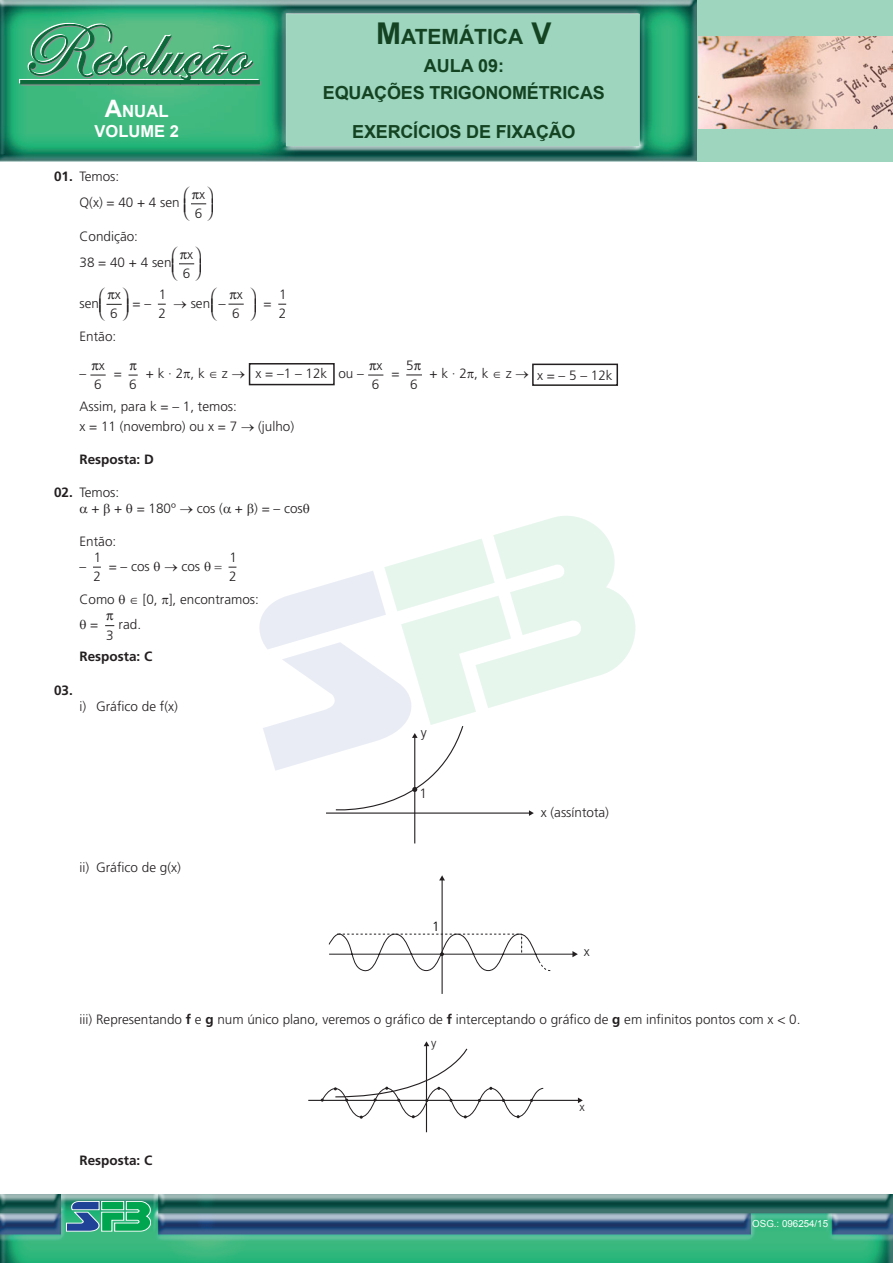
<style>
.page{position:relative;width:893px;height:1263px;background:#fff}
.page>*{position:absolute;margin:0;border:0;box-sizing:border-box;transform-origin:0 0}
.t1{font:700 21px "Arial";color:#144322}
.t2{font:700 18px/27px "Arial";letter-spacing:-.01em;color:#144322;text-align:center}
.t3{font:700 16.8px "Arial";color:#fff}
.t4{font:700 16.5px "Arial";color:#fff}
.Exercício_resposta{font:300 13.5px/19.4px "Frutiger";color:#231f20;text-align:center}
.Exercício_chamada{font:300 13.5px "Frutiger";color:#231f20}
.Exercício_resposta-2{font:700 13.5px "Frutiger";color:#231f20}
.Exercício_chamada-2{font:700 13.5px "Frutiger";color:#231f20}
.t5{font:300 13.35px "Frutiger";color:#231f20}
.t6{font:300 13.35px "Frutiger";color:#000001}
.t7{font:300 12px "Frutiger";color:#231f20}
.t8{font:9.75px "Arial";color:#fff}
.s1{font-size:24px}
.s2{font-style:inherit}
.s3{font-weight:700}
.s4{font-size:30px}
</style>
<div class="page">
<div style="left:0;top:0;width:893px;height:162px;background:#9ed5bf"></div>
<img style="left:0;top:0;width:697px;height:162px">
<img style="left:698px;top:37px;width:195px;height:91px">
<div style="left:19px;top:79px;width:70px;height:4px;border:1px solid #fff"></div>
<svg style="left:20px;top:23px;width:240px;height:62px;background:#52aa7d"></svg>
<div style="left:224px;top:80px;width:22px;height:4px;border:1px solid #0b693a"></div>
<div style="left:246px;top:80px;width:14px;height:4px;border:1px solid #0b693a"></div>
<img style="left:0;top:1195px;width:893px;height:68px">
<svg style="left:66px;top:1201px;width:85px;height:30px;background:#39a184"></svg>
<div style="left:249px;top:363px;width:86px;height:22px;border:2px solid #231f20"></div>
<div style="left:532px;top:364px;width:86px;height:22px;border:2px solid #231f20"></div>
<hr style="left:414px;top:737px;width:1px;height:106px;background:#231f20">
<hr style="left:442px;top:880px;width:1px;height:114px;background:#231f20">
<svg style="left:439px;top:875px;width:6px;height:5px"></svg>
<svg style="left:329px;top:932px;width:249px;height:42px"></svg>
<hr style="left:308px;top:1100px;width:271px;height:1px;background:#231f20">
<svg style="left:578px;top:1097px;width:5px;height:6px"></svg>
<svg style="left:321px;top:1041px;width:223px;height:91px"></svg>
<svg style="left:191px;top:203px;width:16px;height:2px"></svg>
<svg style="left:179px;top:263px;width:16px;height:2px"></svg>
<svg style="left:106px;top:303px;width:16px;height:2px"></svg>
<svg style="left:90px;top:374px;width:16px;height:2px"></svg>
<svg style="left:129px;top:374px;width:9px;height:2px"></svg>
<svg style="left:368px;top:374px;width:15px;height:2px"></svg>
<svg style="left:406px;top:374px;width:16px;height:2px"></svg>
<svg style="left:259px;top:516px;width:376px;height:300px"></svg>
<svg style="left:228px;top:303px;width:16px;height:2px"></svg>
<p class="t3" style="left:105px;top:100px;width:64px"><span class="s1">A</span>NUAL</p>
<p class="t4" style="left:95px;top:120px;width:86px">VOLUME <span class="s2">2</span></p>
<p class="Exercício_chamada" style="left:54px;top:168px;width:67px"><span class="s3">01.</span> Temos:</p>
<p class="Exercício_chamada" style="left:80px;top:195px;width:102px">Q(x) = 40 + 4 sen</p>
<p class="Exercício_resposta" style="left:195px;top:184px;width:12px">x<br>6</p>
<p class="Exercício_chamada" style="left:80px;top:228px;width:60px">Condição:</p>
<p class="Exercício_resposta" style="left:80px;top:253px;width:94px">38 = 40 + 4 sen</p>
<p class="Exercício_resposta" style="left:183px;top:244px;width:12px">x<br>6</p>
<p class="Exercício_resposta" style="left:80px;top:294px;width:21px">sen</p>
<p class="Exercício_resposta" style="left:110px;top:285px;width:12px">x<br>6</p>
<p class="Exercício_resposta" style="left:133px;top:294px;width:20px">= –</p>
<p class="Exercício_resposta" style="left:158px;top:285px;width:9px;text-align:left">1<br>2</p>
<p class="Exercício_resposta" style="left:174px;top:294px;width:38px">→ sen</p>
<p class="Exercício_resposta" style="left:232px;top:284px;width:12px">x<br>6</p>
<p class="Exercício_resposta" style="left:263px;top:294px;width:10px">=</p>
<p class="Exercício_resposta" style="left:279px;top:285px;width:9px;text-align:left">1<br>2</p>
<h1 class="t1" style="left:376px;top:23px;width:177px"><span class="s4">M</span>ATEMÁTICA <span class="s4">V</span></h1>
<h2 class="t2" style="left:323px;top:52px;width:283px">AULA 09:<br>EQUAÇÕES TRIGONOMÉTRICAS</h2>
<h2 class="t2" style="left:352px;top:119px;width:225px">EXERCÍCI OS DE FIXAÇÃO</h2>
<p class="Exercício_chamada" style="left:80px;top:329px;width:38px">Então:</p>
<p class="Exercício_chamada" style="left:80px;top:366px;width:8px">–</p>
<p class="Exercício_resposta" style="left:94px;top:355px;width:12px">x<br>6</p>
<p class="Exercício_chamada" style="left:114px;top:366px;width:10px">=</p>
<p class="Exercício_resposta" style="left:129px;top:375px;width:9px">6</p>
<p class="Exercício_chamada" style="left:146px;top:366px;width:101px">+ k · 2 , k ∈ z →</p>
<p class="Exercício_resposta" style="left:255px;top:364px;width:73px">x = –1 – 12k</p>
<p class="Exercício_chamada" style="left:338px;top:366px;width:27px">ou –</p>
<p class="Exercício_resposta" style="left:372px;top:355px;width:12px">x<br>6</p>
<p class="Exercício_chamada" style="left:391px;top:366px;width:10px">=</p>
<p class="Exercício_resposta" style="left:80px;top:396px;width:159px">Assim, para k = – 1, temos:</p>
<p class="Exercício_resposta" style="left:80px;top:417px;width:216px">x = 11 (novembro) ou x = 7 → (julho)</p>
<p class="Exercício_resposta-2" style="left:80px;top:451px;width:76px">Resposta: D</p>
<p class="Exercício_chamada" style="left:54px;top:485px;width:67px"><span class="s3">02.</span> Temos:</p>
<p class="Exercício_resposta" style="left:91px;top:499px;width:213px">+ + = 180º → cos ( + ) = – cos</p>
<p class="Exercício_resposta" style="left:80px;top:531px;width:38px">Então:</p>
<p class="Exercício_resposta" style="left:80px;top:556px;width:8px">–</p>
<p class="Exercício_resposta" style="left:93px;top:547px;width:9px;text-align:left">1<br>2</p>
<p class="Exercício_resposta" style="left:109px;top:556px;width:93px">= – cos → cos</p>
<p class="Exercício_resposta" style="left:229px;top:547px;width:9px;text-align:left">1<br>2</p>
<p class="Exercício_chamada" style="left:80px;top:592px;width:181px">Como ∈ [0, ], encontramos:</p>
<p class="Exercício_resposta" style="left:90px;top:615px;width:10px">=</p>
<p class="Exercício_resposta" style="left:106px;top:625px;width:9px">3</p>
<p class="Exercício_resposta" style="left:119px;top:615px;width:24px">rad.</p>
<p class="Exercício_resposta-2" style="left:80px;top:649px;width:74px">Resposta: C</p>
<p class="Exercício_chamada-2" style="left:54px;top:682px;width:20px">03.</p>
<p class="Exercício_resposta" style="left:80px;top:696px;width:100px">i) Gráfico de f(x)</p>
<p class="Exercício_resposta" style="left:406px;top:355px;width:13px;text-align:left">5<br>6</p>
<p class="Exercício_chamada" style="left:429px;top:366px;width:101px">+ k · 2 , k ∈ z →</p>
<p class="Exercício_resposta" style="left:537px;top:365px;width:77px">x = – 5 – 12k</p>
<p class="Exercício_resposta" style="left:421px;top:723px;width:7px">y</p>
<p class="Exercício_resposta" style="left:80px;top:858px;width:103px">ii) Gráfico de g(x)</p>
<p class="Exercício_resposta" style="left:419px;top:783px;width:9px">1</p>
<p class="t6" style="left:432px;top:918px;width:9px">1</p>
<p class="Exercício_resposta" style="left:541px;top:802px;width:70px">x (assíntota)</p>
<p class="t5" style="left:584px;top:943px;width:7px">x</p>
<p class="Exercício_resposta" style="left:80px;top:1009px;width:722px">iii) Representando <span class="s3">f</span> e <span class="s3">g</span> num único plano, veremos o gráfico de <span class="s3">f</span> interceptando o gráfico de <span class="s3">g</span> em infinitos pontos com x &lt; 0.</p>
<p class="t7" style="left:431px;top:1036px;width:7px">y</p>
<p class="Exercício_chamada-2" style="left:80px;top:1153px;width:74px">Resposta: C</p>
<p class="t7" style="left:580px;top:1100px;width:7px">x</p>
<p class="t8" style="left:752px;top:1217px;width:77px">OSG.: 096254/15</p>
</div>
